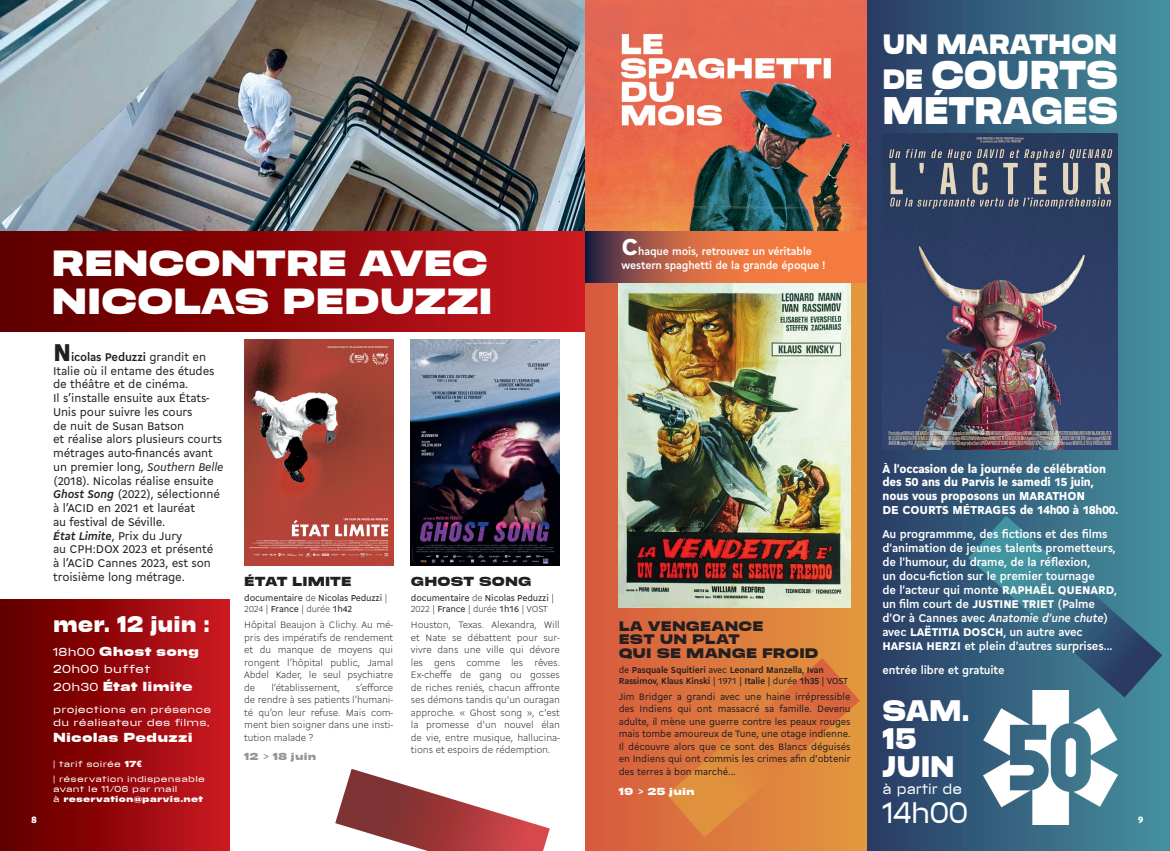
<style>
.page{position:relative;width:1170px;height:851px;background:#fff}
.page>*{position:absolute;margin:0;border:0;box-sizing:border-box;transform-origin:0 0}
.t1{font:900 34.5px "Media Sans Text Extended";letter-spacing:-.01em;color:#fff;scale:.83 1}
.t2{font:900 33px "Media Sans Text Extended";letter-spacing:-.01em;color:#fff;scale:.82 1}
.t3{font:900 31.25px "Media Sans Text Extended";letter-spacing:-.01em;color:#fff}
.t4{font:900 25.5px "Media Sans Text Extended";letter-spacing:-.01em;color:#fff;scale:.83 1}
.t5{font:300 25.5px "Media Sans Text Extended";letter-spacing:-.01em;color:#fff;scale:.83 1}
.t6{font:900 25px "Cogito";color:#fff}
.t7{font:900 24px "Media Sans Text Extended";letter-spacing:-.01em;color:#fff;scale:.83 1}
.TEXTE{font:900 19.5px "Media Sans Text Extended";letter-spacing:.005em;color:#fff;scale:.83 1}
.t8{font:300 12.75px "Media Sans Text Extended";letter-spacing:-.01em;color:#fff;scale:.83 1}
.t9{font:900 12.5px/13.8px "Cogito";letter-spacing:-.01em;color:#fff}
.t10{font:12.12px/13.8px "Cogito";letter-spacing:-.01em;color:#231f20}
.t11{font:700 12.12px/14px "Cogito";letter-spacing:-.01em;color:#fff}
.TITRE{font:900 11.88px "Media Sans Text Extended";letter-spacing:.01em;color:#231f20}
.t12{font:700 11.88px "Cogito";letter-spacing:-.01em;color:#fff}
.t13{font:700 11.25px/13.8px "Cogito";letter-spacing:-.01em;color:#fff;text-align:center}
.TEXTE-2{font:900 11.25px "Media Sans Text Extended";letter-spacing:.02em;color:#fff}
.TITRE-2{font:900 11.25px "Media Sans Text Extended";letter-spacing:.01em;color:#231f20}
.TITRE-3{font:300 10px/12.5px "Cogito";letter-spacing:-.01em;color:#231f20;text-align:justify}
.TITRE-4{font:10px/12.5px "Cogito";letter-spacing:-.01em;color:#231f20;text-align:justify}
.TEXTE-3{font:300 10px "Media Sans Text Extended";letter-spacing:.03em;color:#fff}
.t14{font:900 10px "Cogito";color:#fff}
.TITRE-5{font:9.38px/11.2px "Cogito";letter-spacing:-.015em;color:#231f20}
.TITRE-6{font:700 9.38px/11.2px "Cogito";letter-spacing:-.015em;color:#231f20}
.TEXTE-4{font:300 8.75px "Media Sans Text Extended";letter-spacing:.025em;color:#fff}
.TITRE-7{font:900 8.75px "Media Sans Text Extended";letter-spacing:.025em;color:#fff}
.INFOS{font:900 8.75px "Media Sans Text Extended";letter-spacing:.025em;color:#939598}
.TEXTE-5{font:300 7.5px/10px "Media Sans Text Extended";letter-spacing:.035em;color:#fff}
.s1{font-weight:900;font-size:26.25px}
.s2{font-weight:700}
.s3{font-style:italic}
.s4{font-weight:700;font-style:italic}
.s5{font-weight:300;font-size:10px}
.s6{font-weight:900}
.s7{font-family:"Cogito";font-weight:900;font-size:10px}
.s8{font-weight:300}
.s9{font-size:24px}
.s10{font-weight:400}
</style>
<div class="page">
<div style="left:585px;top:272px;width:282px;height:578px;background:linear-gradient(to right,#d75a3f,#e3993d)"></div>
<img style="left:618px;top:282px;width:232px;height:325px">
<svg style="left:666px;top:658px;width:193px;height:179px;background:#dd803d"></svg>
<img style="left:585px;top:0;width:281px;height:232px">
<svg style="left:585px;top:232px;width:281px;height:50px;background:#c66743"></svg>
<div style="left:867px;top:0;width:302px;height:850px;background:linear-gradient(to right,#283a63,#45909e)"></div>
<svg style="left:968px;top:515px;width:194px;height:182px;background:#397188"></svg>
<img style="left:882px;top:133px;width:234px;height:316px">
<img style="left:983px;top:690px;width:134px;height:134px">
<img style="left:411px;top:339px;width:148px;height:226px">
<img style="left:244px;top:339px;width:149px;height:226px">
<img style="left:0;top:0;width:585px;height:232px">
<div style="left:0;top:599px;width:229px;height:251px;background:linear-gradient(to right,#5d0000,#ca171f)"></div>
<div style="left:0;top:232px;width:585px;height:99px;background:linear-gradient(to right,#5a0000,#ca171f)"></div>
<svg style="left:335px;top:769px;width:215px;height:81px"></svg>
<p class="t14" style="left:31px;top:812px;width:7px">8</p>
<p class="t3" style="left:51px;top:237px;width:438px">RENCONTRE AVEC</p>
<p class="t3" style="left:51px;top:275px;width:443px">NICOLAS PEDUZZI</p>
<p class="t10" style="left:53px;top:349px;width:172px"><span class="s1">N</span><span class="s2">icolas Peduzzi</span> grandit en<br>Italie où il entame des études de théâtre et de cinéma.<br>Il s’installe ensuite aux États-<br>Unis pour suivre les cours<br>de nuit de Susan Batson<br>et réalise alors plusieurs courts métrages auto-financés avant un premier long, <span class="s3">Southern Belle </span>(2018). Nicolas réalise ensuite<br><span class="s4">Ghost Song</span> (2022), sélectionné à l’ACID en 2021 et lauréat<br>au festival de Séville.<br><span class="s4">État Limite</span>, Prix du Jury<br>au CPH:DOX 2023 et présenté<br>à l’ACiD Cannes 2023, est son troisième long métrage.</p>
<p class="TEXTE" style="left:53px;top:607px;width:190px">mer. 12 juin :</p>
<p class="TEXTE-2" style="left:53px;top:642px;width:148px"><span class="s5">18h00</span> Ghost song</p>
<p class="TEXTE-3" style="left:53px;top:661px;width:99px">20h00 buffet</p>
<p class="TEXTE-2" style="left:53px;top:677px;width:141px"><span class="s5">20h30</span> État limite</p>
<p class="TEXTE-4" style="left:53px;top:702px;width:160px">projections en présence</p>
<p class="TEXTE-4" style="left:53px;top:715px;width:158px">du réalisateur des films,</p>
<p class="TEXTE-2" style="left:53px;top:727px;width:141px">Nicolas Peduzzi</p>
<p class="TEXTE-5" style="left:53px;top:758px;width:90px">| tarif soirée <span class="s6">17</span><span class="s7">€</span></p>
<p class="TEXTE-5" style="left:53px;top:772px;width:153px">| réservation indispensable avant le 11/06 par mail<br>à <span class="s6">reservation@parvis.net</span></p>
<p class="TITRE-2" style="left:244px;top:572px;width:109px">ÉTAT LIMITE</p>
<p class="TITRE-5" style="left:244px;top:591px;width:144px">documentaire <span class="s8">de</span> Nicolas Peduzzi <span class="s8">|<br>2024 |</span> France <span class="s8">| durée</span> 1h42</p>
<p class="TITRE-3" style="left:244px;top:617px;width:150px">Hôpital Beaujon à Clichy. Au mé&shy;pris des impératifs de rendement et du manque de moyens qui rongent l’hôpital public, Jamal Abdel Kader, le seul psychiatre de</p>
<p class="TITRE-3" style="left:244px;top:680px;width:150px;text-indent:112px">s’efforce de rendre à ses patients l’humani&shy;té qu’on leur refuse. Mais com&shy;ment bien soigner dans une insti&shy;tution malade ?</p>
<p class="INFOS" style="left:244px;top:749px;width:74px">12 &gt; 18 juin</p>
<p class="TITRE-3" style="left:271px;top:680px;width:70px">l’établissement,</p>
<p class="TITRE-2" style="left:411px;top:572px;width:122px">GHOST SONG</p>
<p class="TITRE-5" style="left:411px;top:591px;width:144px">documentaire <span class="s8">de</span> Nicolas Peduzzi <span class="s8">|<br>2022 |</span> France <span class="s8">| durée</span> 1h16 <span class="s8">| VOST</span></p>
<p class="TITRE-3" style="left:411px;top:617px;width:151px">Houston, Texas. Alexandra, Will et Nate se débattent pour sur&shy;vivre dans une ville qui dévore les gens comme les rêves.<br>Ex-cheffe de gang ou gosses de riches reniés, chacun affronte ses démons tandis qu'un ouragan approche. « Ghost song », c'est la promesse d'un nouvel élan de vie, entre musique, hallucina&shy;tions et espoirs de rédemption.</p>
<p class="t6" style="left:621px;top:229px;width:18px">C</p>
<p class="t13" style="left:621px;top:243px;width:205px">haque mois, retrouvez un véritable western spaghetti de la grande époque !</p>
<p class="t7" style="left:882px;top:25px;width:284px">UN MARATHON</p>
<p class="t1" style="left:882px;top:46px;width:285px"><span class="s9">DE</span> COURTS</p>
<p class="t2" style="left:882px;top:83px;width:289px">MÉTRAGES</p>
<p class="TITRE" style="left:618px;top:616px;width:146px">LA VENGEANCE</p>
<p class="TITRE" style="left:618px;top:629px;width:122px">EST UN PLAT</p>
<p class="TITRE" style="left:618px;top:643px;width:201px">QUI SE MANGE FROID</p>
<p class="TITRE-6" style="left:618px;top:663px;width:231px"><span class="s10">de</span> Pasquale Squitieri <span class="s10">avec</span> Leonard Manzella, Ivan<br>Rassimov, Klaus Kinski <span class="s10">| 1971 |</span> Italie <span class="s10">| durée</span> 1h35 <span class="s10">| VOST</span></p>
<p class="TITRE-4" style="left:618px;top:689px;width:233px">Jim Bridger a grandi avec une haine irrépressible des Indiens qui ont massacré sa famille. Devenu adulte, il mène une guerre contre les peaux rouges mais tombe amoureux de Tune, une otage indienne.<br>Il découvre alors que ce sont des Blancs déguisés en Indiens qui ont commis les crimes afin d'obtenir des terres à bon marché...</p>
<p class="TITRE-7" style="left:618px;top:783px;width:78px">19 &gt; 25 juin</p>
<p class="t9" style="left:882px;top:460px;width:237px">À l'occasion de la journée de célébration des 50 ans du Parvis le samedi 15 juin, nous vous proposons un MARATHON<br>DE COURTS MÉTRAGES de 14h00 à 18h00.</p>
<p class="t11" style="left:882px;top:526px;width:236px">Au programmme, des fictions et des films d'animation de jeunes talents prometteurs, de l'humour, du drame, de la réflexion,<br>un docu-fiction sur le premier tournage<br>de l'acteur qui monte <span class="s6">RAPHAËL QUENARD</span>, un film court de <span class="s6">JUSTINE TRIET</span> (Palme d'Or à Cannes avec <span class="s3">Anatomie d'une chute</span>) avec <span class="s6">LAËTITIA DOSCH</span>, un autre avec <span class="s6">HAFSIA HERZI</span> et plein d'autres surprises...</p>
<p class="t12" style="left:882px;top:661px;width:124px">entrée libre et gratuite</p>
<p class="t4" style="left:882px;top:689px;width:107px">SAM.</p>
<p class="t4" style="left:882px;top:717px;width:43px">15</p>
<p class="t4" style="left:882px;top:745px;width:88px">JUIN</p>
<p class="t8" style="left:882px;top:778px;width:97px">à partir de</p>
<p class="t5" style="left:882px;top:791px;width:105px">14h00</p>
<p class="t14" style="left:1137px;top:812px;width:7px">9</p>
</div>
